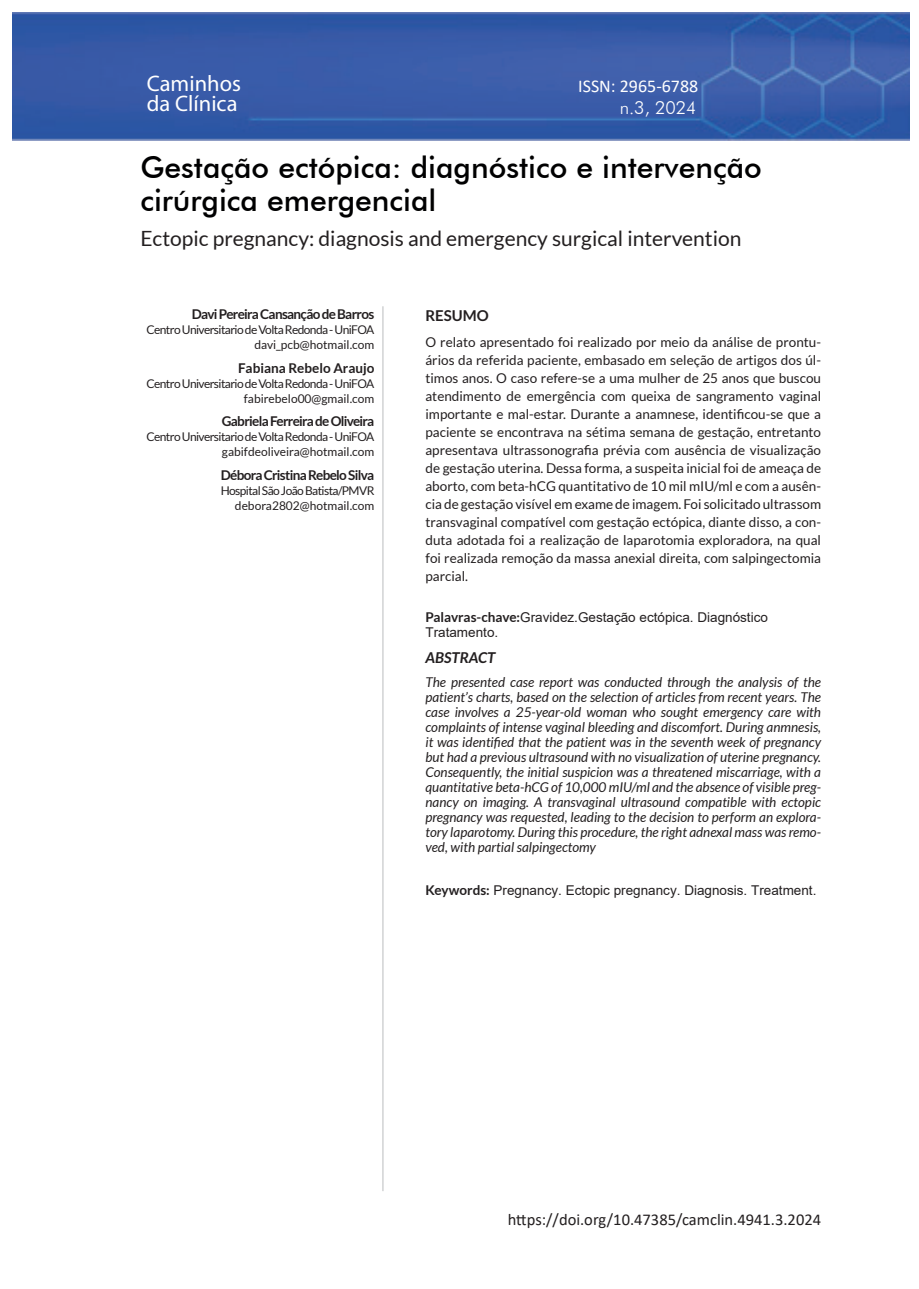
<style>
.page{position:relative;width:919px;height:1289px;background:#fff}
.page>*{position:absolute;margin:0;border:0;box-sizing:border-box;transform-origin:0 0}
.titulo-artigo-portugues{font:500 30px/33px "Futura BT";color:#000001}
.t1{font:22.5px/19.5px "Myriad Pro";color:#fff}
.titulo-artigo-ingles{font:21px "Lato";color:#231f20}
.t2{font:18px "Calibri";color:#fff}
.t3{font:300 18px "Futura BT";color:#fff}
.t4{font:16.5px "Calibri";color:#231f20}
.palavras-chave{font:italic 700 15px "Lato";color:#231f20}
.titulo-resumo{font:700 15px "Lato";color:#231f20}
.resumo{font:13.5px/18px "Lato";color:#231f20;text-align:justify}
.abstract{font:italic 13.5px/15px "Lato";color:#231f20;text-align:justify}
.palavras-chave-2{font:13.5px/15px "Arial";color:#231f20}
.abstract-2{font:13.5px "Arial";color:#231f20}
.dados-autor{font:700 13.5px "Lato";letter-spacing:-.05em;color:#231f20}
.nome-autor{font:700 13.5px "Lato";letter-spacing:-.05em;color:#231f20}
.email-autor{font:700 13.5px "Lato";color:#231f20}
.dados-autor-2{font:12px "Lato";letter-spacing:-.05em;color:#231f20}
.email-autor-2{font:12px "Lato";color:#231f20}
.email-autor-3{font:12px "Lato";letter-spacing:-.05em;color:#231f20}
.s1{font-family:"Lato";font-weight:700}
</style>
<div class="page">
<img style="left:13px;top:13px;width:896px;height:128px">
<hr style="left:382px;top:306px;width:1px;height:885px;background:#d1d2d4">
<h2 class="t1" style="left:147px;top:73px;width:96px">Caminhos da Clínica</h2>
<h3 class="t2" style="left:578px;top:74px;width:122px">ISSN: 2965-6788</h3>
<h3 class="t3" style="left:619px;top:96px;width:78px">n.3, 2024</h3>
<p class="titulo-artigo-portugues" style="left:140px;top:151px;width:623px">Gestação ectópica: diagnóstico e intervenção cirúrgica emergencial</p>
<p class="titulo-artigo-ingles" style="left:140px;top:227px;width:602px">Ectopic pregnancy: diagnosis and emergency surgical intervention</p>
<p class="dados-autor" style="left:192px;top:307px;width:184px">Davi Pereira Cansanção de Barros</p>
<p class="dados-autor-2" style="left:147px;top:323px;width:229px">Centro Universitario de Volta Redonda - UniFOA</p>
<p class="email-autor-2" style="left:254px;top:338px;width:121px">davi_pcb@hotmail.com</p>
<p class="email-autor" style="left:238px;top:360px;width:138px">Fabiana Rebelo Araujo</p>
<p class="email-autor-3" style="left:147px;top:377px;width:229px">Centro Universitario de Volta Redonda - UniFOA</p>
<p class="email-autor-2" style="left:244px;top:392px;width:132px">fabirebelo00@gmail.com</p>
<p class="dados-autor" style="left:222px;top:414px;width:154px">Gabriela Ferreira de Oliveira</p>
<p class="dados-autor-2" style="left:147px;top:430px;width:229px">Centro Universitario de Volta Redonda - UniFOA</p>
<p class="email-autor-2" style="left:222px;top:445px;width:154px">gabifdeoliveira@hotmail.com</p>
<p class="nome-autor" style="left:221px;top:467px;width:155px">Débora Cristina Rebelo Silva</p>
<p class="dados-autor-2" style="left:221px;top:484px;width:155px">Hospital São João Batista/PMVR</p>
<p class="email-autor-2" style="left:235px;top:499px;width:141px">debora2802@hotmail.com</p>
<p class="titulo-resumo" style="left:425px;top:306px;width:65px">RESUMO</p>
<p class="resumo" style="left:425px;top:333px;width:397px">O relato apresentado foi realizado por meio da análise de prontu&shy;ários da referida paciente, embasado em seleção de artigos dos úl&shy;timos anos. O caso refere-se a uma mulher de 25 anos que buscou atendimento de emergência com queixa de sangramento vaginal importante e mal-estar. Durante a anamnese, identificou-se que a paciente se encontrava na sétima semana de gestação, entretanto apresentava ultrassonografia prévia com ausência de visualização de gestação uterina. Dessa forma, a suspeita inicial foi de ameaça de aborto, com beta-hCG quantitativo de 10 mil mIU/ml e com a ausên&shy;cia de gestação visível em exame de imagem. Foi solicitado ultrassom transvaginal compatível com gestação ectópica, diante disso, a con&shy;duta adotada foi a realização de laparotomia exploradora, na qual foi realizada remoção da massa anexial direita, com salpingectomia parcial.</p>
<p class="palavras-chave-2" style="left:425px;top:609px;width:344px"><span class="s1">Palavras-chave:</span>Gravidez.Gestação ectópica. Diagnóstico<br>Tratamento.</p>
<p class="palavras-chave" style="left:425px;top:649px;width:71px">ABSTRACT</p>
<p class="abstract" style="left:425px;top:674px;width:397px">The presented case report was conducted through the analysis of the patient’s charts, based on the selection of articles from recent years. The case involves a 25-year-old woman who sought emergency care with complaints of intense vaginal bleeding and discomfort. During anmnesis, it was identified that the patient was in the seventh week of pregnancy but had a previous ultrasound with no visualization of uterine pregnancy.<br>Consequently, the initial suspicion was a threatened miscarriage, with a quantitative beta-hCG of 10,000 mIU/ml and the absence of visible preg&shy;nancy on imaging. A transvaginal ultrasound compatible with ectopic pregnancy was requested, leading to the decision to perform an explora&shy;tory laparotomy. During this procedure, the right adnexal mass was remo&shy;ved, with partial salpingectomy</p>
<p class="abstract-2" style="left:425px;top:881px;width:392px"><span class="s1">Keywords:</span> Pregnancy. Ectopic pregnancy. Diagnosis. Treatment.</p>
<p class="t4" style="left:507px;top:1208px;width:315px">https://doi.org/10.47385/camclin.4941.3.2024</p>
</div>
